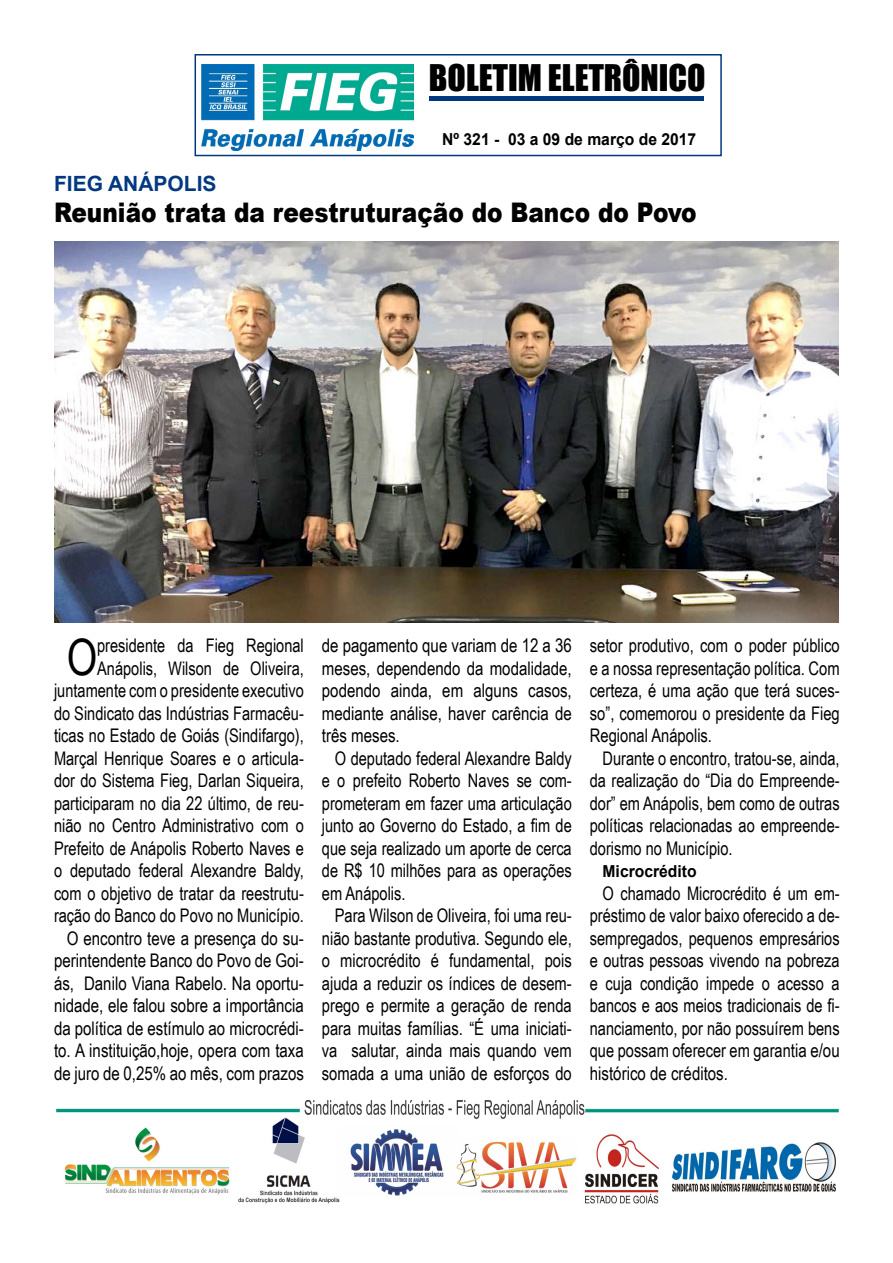
<style>
.page{position:relative;width:893px;height:1263px;background:#fff}
.page>*{position:absolute;margin:0;border:0;box-sizing:border-box;transform-origin:0 0}
.t1{font:50.25px "Arial Narrow";color:#000;scale:.95 1}
.t2{font:33.75px "Impact";color:#000}
.t3{font:27px "Arial MT Black";color:#000;scale:.86 1}
.t4{font:700 21px "Arial";color:#003882}
.t5{font:18.75px/22.5px "Arial Narrow";color:#000;text-align:justify;scale:.95 1}
.t6{font:18.75px/22.5px "Arial Narrow";color:#000;text-align:justify;scale:.96 1}
.t7{font:18.75px/22.5px "Arial Narrow";color:#000;text-align:justify}
.t8{font:700 16.5px "Arial";color:#000;scale:.95 1}
</style>
<div class="page">
<img style="left:201px;top:64px;width:213px;height:86px">
<hr style="left:429px;top:97px;width:275px;height:4px;background:#003882">
<div style="left:195px;top:54px;width:527px;height:102px;border:2px solid #003882"></div>
<img style="left:56px;top:1100px;width:782px;height:104px">
<img style="left:54px;top:241px;width:785px;height:382px">
<h2 class="t2" style="left:429px;top:51px;width:278px">BOLETIM ELETRÔNICO</h2>
<p class="t8" style="left:442px;top:127px;width:269px">Nº 321 - 03 a 09 de março de 2017</p>
<p class="t4" style="left:54px;top:169px;width:164px">FIEG ANÁPOLIS</p>
<h3 class="t3" style="left:54px;top:196px;width:749px">Reunião trata da reestruturação do Banco do Povo</h3>
<h1 class="t1" style="left:67px;top:620px;width:34px">O</h1>
<p class="t5" style="left:54px;top:634px;width:265px;text-align:right">presidente da Fieg Regional Anápolis, Wilson de Oliveira, juntamente com o presidente executivo do Sindicato das Indústrias Farmacêu&shy;ticas no Estado de Goiás (Sindifargo), Marçal Henrique Soares e o articula&shy;dor do Sistema Fieg, Darlan Siqueira, participaram no dia 22 último, de reu&shy;nião no Centro Administrativo com o Prefeito de Anápolis Roberto Naves e o deputado federal Alexandre Baldy, com o objetivo de tratar da reestrutu&shy;ração do Banco do Povo no Município.<br>O encontro teve a presença do su&shy;perintendente Banco do Povo de Goi&shy;ás, Danilo Viana Rabelo. Na oportu&shy;nidade, ele falou sobre a importância da política de estímulo ao microcrédi&shy;to. A instituição,hoje, opera com taxa de juro de 0,25% ao mês, com prazos</p>
<p class="t7" style="left:322px;top:634px;width:251px">de pagamento que variam de 12 a 36 meses, dependendo da modalidade, podendo ainda, em alguns casos, mediante análise, haver carência de três meses.</p>
<p class="t5" style="left:322px;top:746px;width:265px;text-indent:13px">O deputado federal Alexandre Baldy e o prefeito Roberto Naves se com&shy;prometeram em fazer uma articulação junto ao Governo do Estado, a fim de que seja realizado um aporte de cerca de R$ 10 milhões para as operações em Anápolis.</p>
<p class="t6" style="left:322px;top:904px;width:262px;text-indent:13px">Para Wilson de Oliveira, foi uma reu&shy;nião bastante produtiva. Segundo ele, o microcrédito é fundamental, pois ajuda a reduzir os índices de desem&shy;prego e permite a geração de renda para muitas famílias. “É uma iniciati&shy;va salutar, ainda mais quando vem somada a uma união de esforços do</p>
<p class="t6" style="left:590px;top:634px;width:262px">setor produtivo, com o poder público e a nossa representação política. Com certeza, é uma ação que terá suces&shy;so”, comemorou o presidente da Fieg Regional Anápolis.</p>
<p class="t5" style="left:590px;top:746px;width:265px;text-indent:13px">Durante o encontro, tratou-se, ainda, da realização do “Dia do Empreende&shy;dor” em Anápolis, bem como de outras políticas relacionadas ao empreende&shy;dorismo no Município.</p>
<p class="t8" style="left:603px;top:860px;width:101px">Microcrédito</p>
<p class="t5" style="left:590px;top:881px;width:265px;text-indent:13px">O chamado Microcrédito é um em&shy;préstimo de valor baixo oferecido a de&shy;sempregados, pequenos empresários e outras pessoas vivendo na pobreza e cuja condição impede o acesso a bancos e aos meios tradicionais de fi&shy;nanciamento, por não possuírem bens que possam oferecer em garantia e/ou histórico de créditos.</p>
</div>
